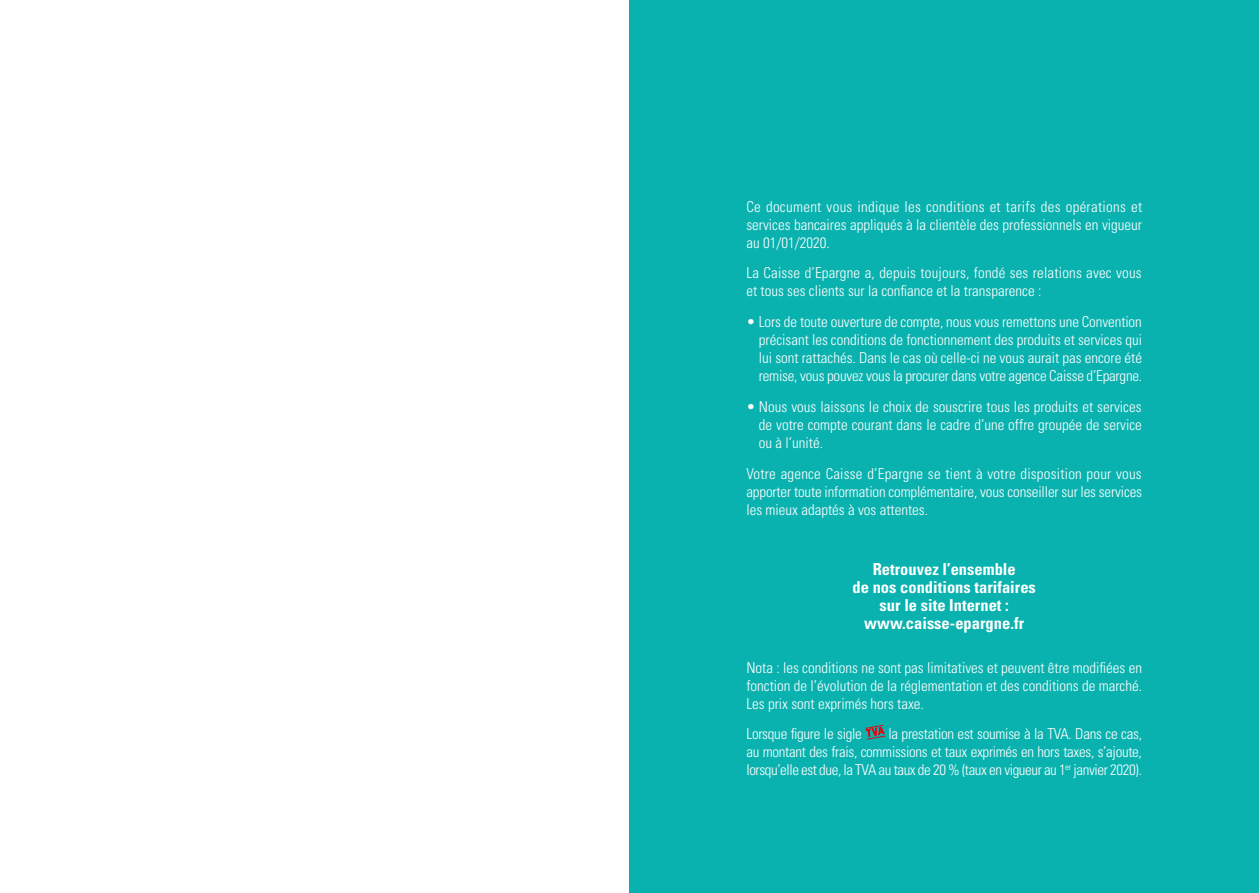
<style>
.page{position:relative;width:1259px;height:893px;background:#fff}
.page>*{position:absolute;margin:0;border:0;box-sizing:border-box;transform-origin:0 0}
.t1{font:700 condensed 16.5px/18px "Univers";color:#fff;text-align:center}
.t2{font:300 condensed 15px/18px "Univers";color:#fff;text-align:justify}
.t3{font:300 condensed 15px "Univers";letter-spacing:-.02em;color:#fff}
</style>
<div class="page">
<div style="left:629px;top:0;width:630px;height:893px;background:#09b2af"></div>
<svg style="left:865px;top:725px;width:20px;height:15px"></svg>
<p class="t2" style="left:746px;top:197px;width:397px">Ce document vous indique les conditions et tarifs des opérations et services bancaires appliqués à la clientèle des professionnels en vigueur au 01/01/2020.</p>
<p class="t2" style="left:746px;top:264px;width:397px">La Caisse d’Epargne a, depuis toujours, fondé ses relations avec vous et tous ses clients sur la confiance et la transparence :</p>
<p class="t2" style="left:759px;top:313px;width:385px;text-indent:-12px">• Lors de toute ouverture de compte, nous vous remettons une Convention précisant les conditions de fonctionnement des produits et services qui lui sont rattachés. Dans le cas où celle-ci ne vous aurait pas encore été remise, vous pouvez vous la procurer dans votre agence Caisse d’Epargne.</p>
<p class="t2" style="left:759px;top:397px;width:384px;text-indent:-12px">• Nous vous laissons le choix de souscrire tous les produits et services de votre compte courant dans le cadre d’une offre groupée de service ou à l’unité.</p>
<p class="t2" style="left:746px;top:464px;width:397px">Votre agence Caisse d’Epargne se tient à votre disposition pour vous apporter toute information complémentaire, vous conseiller sur les services les mieux adaptés à vos attentes.</p>
<p class="t1" style="left:852px;top:560px;width:185px">Retrouvez l’ensemble<br>de nos conditions tarifaires sur le site Internet : www.caisse-epargne.fr</p>
<p class="t2" style="left:746px;top:658px;width:397px">Nota : les conditions ne sont pas limitatives et peuvent être modifiées en fonction de l’évolution de la réglementation et des conditions de marché.<br>Les prix sont exprimés hors taxe.</p>
<p class="t3" style="left:746px;top:725px;width:117px">Lorsque figure le sigle</p>
<p class="t2" style="left:746px;top:725px;width:397px;text-indent:142px">la prestation est soumise à la TVA. Dans ce cas, au montant des frais, commissions et taux exprimés en hors taxes, s’ajoute, lorsqu’elle est due, la TVA au taux de 20 % (taux en vigueur au 1<sup>er</sup> janvier 2020).</p>
</div>
